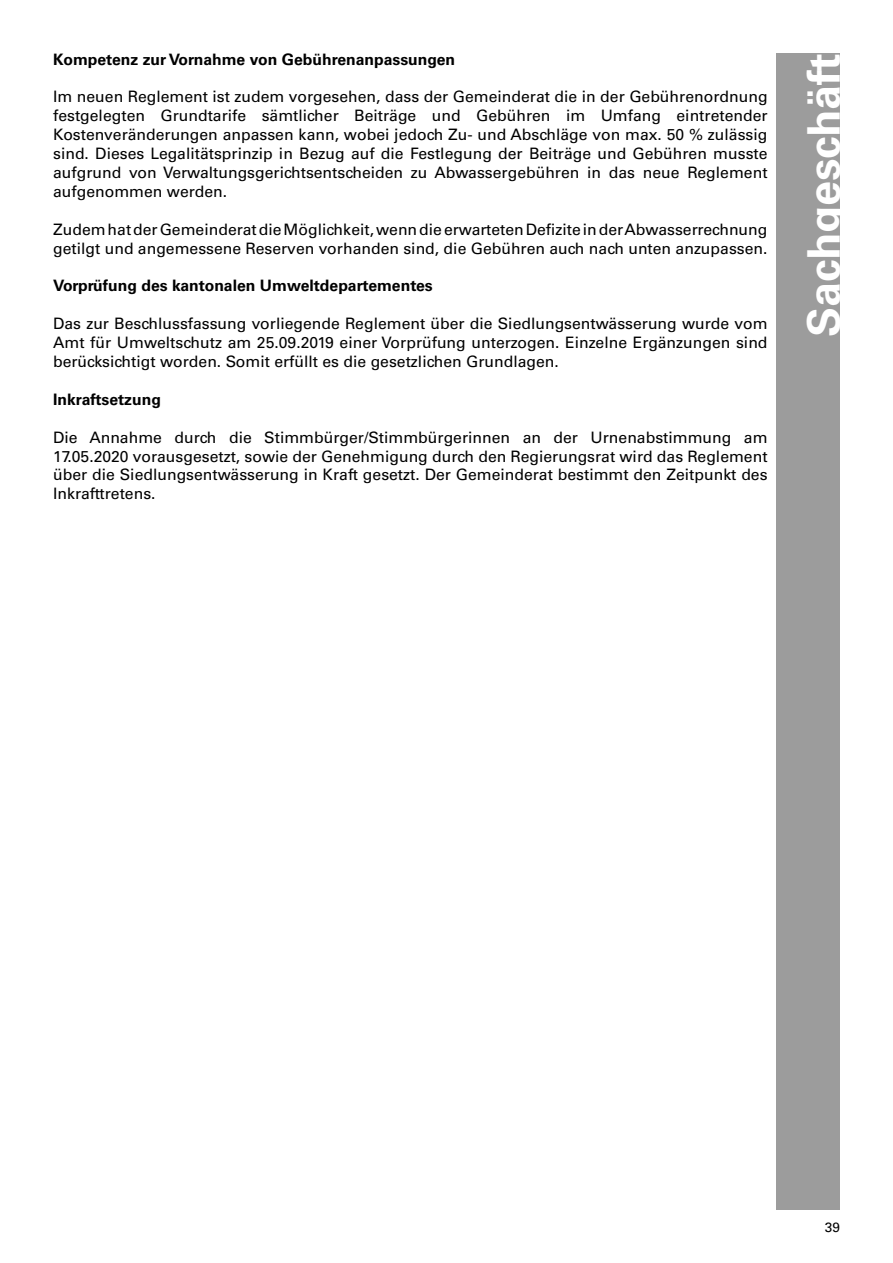
<style>
.page{position:relative;width:893px;height:1263px;background:#fff}
.page>*{position:absolute;margin:0;border:0;box-sizing:border-box;transform-origin:0 0}
.t1{font:700 45px "Univers LT Std";color:#fff}
.t2{font:15.75px/18.9px "Univers LT Std";color:#000;text-align:justify}
.t3{font:700 15.75px "Univers LT Std";color:#000}
.t4{font:13.5px "Univers LT Std";color:#000}
</style>
<div class="page">
<div style="left:776px;top:53px;width:64px;height:1157px;background:#9c9c9c"></div>
<p class="t3" style="left:53px;top:50px;width:404px">Kompetenz zur Vornahme von Gebührenanpassungen</p>
<p class="t2" style="left:53px;top:87px;width:716px">Im neuen Reglement ist zudem vorgesehen, dass der Gemeinderat die in der Gebührenordnung festgelegten Grundtarife sämtlicher Beiträge und Gebühren im Umfang eintretender Kostenveränderungen anpassen kann, wobei jedoch Zu- und Abschläge von max. 50 % zulässig sind. Dieses Legalitätsprinzip in Bezug auf die Festlegung der Beiträge und Gebühren musste aufgrund von Verwaltungsgerichtsentscheiden zu Abwassergebühren in das neue Reglement aufgenommen werden.</p>
<p class="t2" style="left:53px;top:220px;width:716px">Zudem hat der Gemeinderat die Möglichkeit, wenn die erwarteten Defizite in der Abwasserrechnung getilgt und angemessene Reserven vorhanden sind, die Gebühren auch nach unten anzupassen.</p>
<p class="t3" style="left:53px;top:277px;width:381px">Vorprüfung des kantonalen Umweltdepartementes</p>
<p class="t2" style="left:53px;top:314px;width:716px">Das zur Beschlussfassung vorliegende Reglement über die Siedlungsentwässerung wurde vom Amt für Umweltschutz am 25.09.2019 einer Vorprüfung unterzogen. Einzelne Ergänzungen sind berücksichtigt worden. Somit erfüllt es die gesetzlichen Grundlagen.</p>
<p class="t3" style="left:53px;top:390px;width:109px">Inkraftsetzung</p>
<p class="t2" style="left:53px;top:428px;width:716px">Die Annahme durch die Stimmbürger/Stimmbürgerinnen an der Urnenabstimmung am 17.05.2020 vorausgesetzt, sowie der Genehmigung durch den Regierungsrat wird das Reglement über die Siedlungsentwässerung in Kraft gesetzt. Der Gemeinderat bestimmt den Zeitpunkt des Inkrafttretens.</p>
<h1 class="t1" style="left:798px;top:337px;width:285px;rotate:-90deg">Sachgeschäft</h1>
<p class="t4" style="left:825px;top:1219px;width:17px">39</p>
</div>
